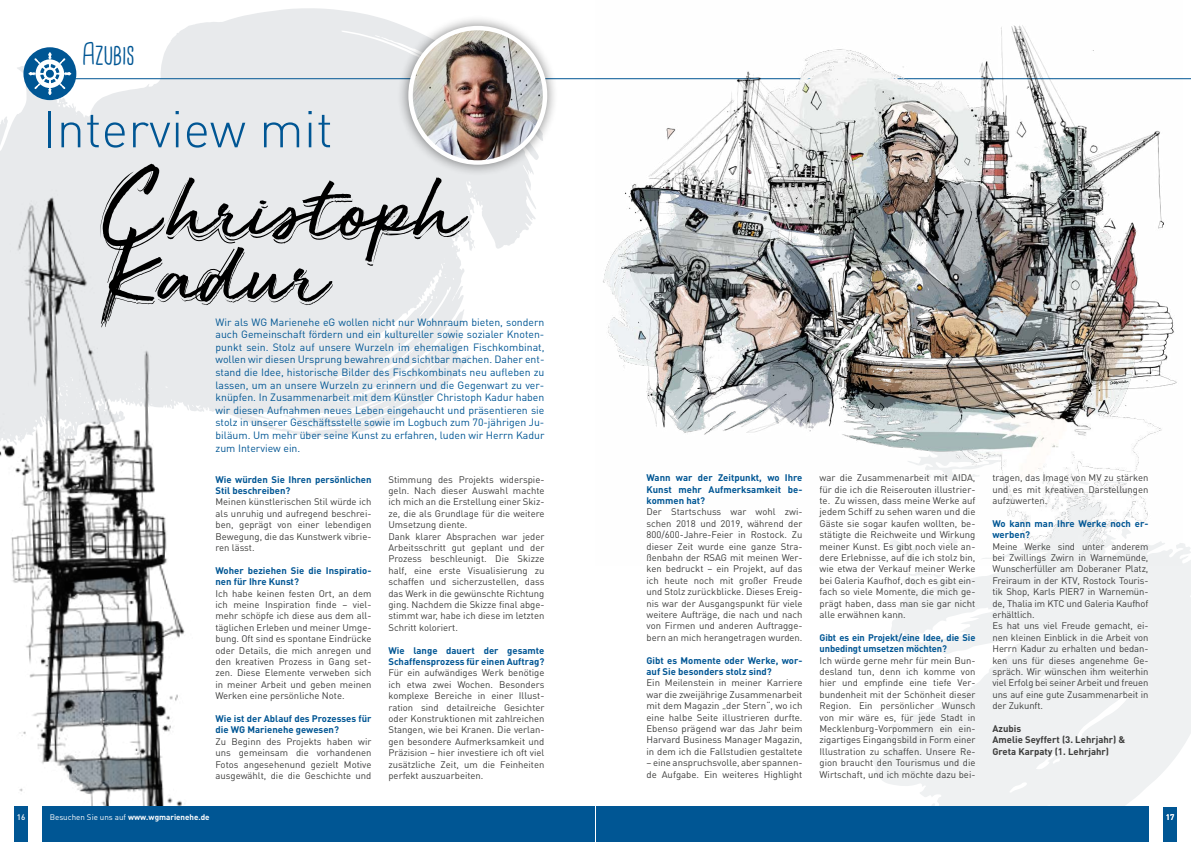
<style>
.page{position:relative;width:1191px;height:842px;background:#fff}
.page>*{position:absolute;margin:0;border:0;box-sizing:border-box;transform-origin:0 0}
.t1{font:101.3px "Golden Plains";color:#000}
.t2{font:300 51px "DIN Pro";color:#005694}
.t3{font:30px "Cardenio Modern";color:#005694}
.t4{font:10.5px/12.6px "DIN Pro";color:#005694;text-align:justify}
.t5{font:9.5px/11.4px "DIN Pro";color:#3c3c3b;text-align:justify}
.t6{font:700 9.5px/11.4px "DIN Pro";color:#005694}
.t7{font:700 9.5px/11.4px "DIN Pro";color:#3c3c3b}
.t8{font:700 8px "DIN Pro";color:#fff}
.t9{font:500 8px "DIN Pro";color:#fff}
.s1{font-weight:400}
</style>
<div class="page">
<svg style="left:0;top:8px;width:536px;height:429px;fill:#e8eaec"></svg>
<img style="left:0;top:172px;width:204px;height:651px">
<svg style="left:872px;top:543px;width:319px;height:299px;fill:#eff1f2"></svg>
<svg style="left:890px;top:722px;width:10px;height:9px"></svg>
<svg style="left:902px;top:571px;width:40px;height:16px"></svg>
<svg style="left:930px;top:803px;width:5px;height:3px"></svg>
<div style="left:595px;top:806px;width:553px;height:36px;background:#005694"></div>
<hr style="left:70px;top:78px;width:1121px;height:1px;background:#005694">
<img style="left:595px;top:25px;width:587px;height:540px">
<div style="left:15px;top:806px;width:13px;height:36px;background:#005694"></div>
<div style="left:43px;top:806px;width:552px;height:36px;background:#005694"></div>
<div style="left:23px;top:47px;width:53px;height:53px;background:#005694;border-radius:50%"></div>
<svg style="left:28px;top:52px;width:43px;height:43px"></svg>
<div style="left:397px;top:14px;width:162px;height:162px;background:#000;opacity:.5"></div>
<img style="left:410px;top:28px;width:135px;height:135px;border-radius:67px">
<div style="left:408px;top:26px;width:139px;height:139px;border:4px solid #fff;border-radius:50%"></div>
<svg style="left:98px;top:168px;width:373px;height:159px;background:#e3e5e7"></svg>
<p class="t9" style="left:17px;top:811px;width:10px">16</p>
<h3 class="t3" style="left:82px;top:36px;width:54px">Azubis</h3>
<h2 class="t2" style="left:43px;top:94px;width:292px">Interview mit</h2>
<h1 class="t1" style="left:103px;top:157px;width:359px">Christoph</h1>
<h1 class="t1" style="left:103px;top:222px;width:224px">Kadur</h1>
<p class="t4" style="left:215px;top:315px;width:330px">Wir als WG Marienehe eG wollen nicht nur Wohnraum bieten, sondern auch Gemeinschaft fördern und ein kultureller sowie sozialer Knoten&shy;punkt sein. Stolz auf unsere Wurzeln im ehemaligen Fischkombinat, wollen wir diesen Ursprung bewahren und sichtbar machen. Daher ent&shy;stand die Idee, historische Bilder des Fischkombinats neu aufleben zu lassen, um an unsere Wurzeln zu erinnern und die Gegenwart zu ver&shy;knüpfen. In Zusammenarbeit mit dem Künstler Christoph Kadur haben wir diesen Aufnahmen neues Leben eingehaucht und präsentieren sie stolz in unserer Geschäftsstelle sowie im Logbuch zum 70-jährigen Ju&shy;biläum. Um mehr über seine Kunst zu erfahren, luden wir Herrn Kadur zum Interview ein.</p>
<p class="t6" style="left:215px;top:473px;width:157px">Wie würden Sie Ihren persönlichen<br>Stil beschreiben?</p>
<p class="t5" style="left:215px;top:496px;width:157px">Meinen künstlerischen Stil würde ich als unruhig und aufregend beschrei&shy;ben, geprägt von einer lebendigen Bewegung, die das Kunstwerk vibrie&shy;ren lässt.</p>
<p class="t6" style="left:215px;top:564px;width:157px">Woher beziehen Sie die Inspiratio&shy;nen für Ihre Kunst?</p>
<p class="t5" style="left:215px;top:587px;width:157px">Ich habe keinen festen Ort, an dem ich meine Inspiration finde – viel&shy;mehr schöpfe ich diese aus dem all&shy;täglichen Erleben und meiner Umge&shy;bung. Oft sind es spontane Eindrücke oder Details, die mich anregen und den kreativen Prozess in Gang set&shy;zen. Diese Elemente verweben sich in meiner Arbeit und geben meinen Werken eine persönliche Note.</p>
<p class="t6" style="left:215px;top:712px;width:157px">Wie ist der Ablauf des Prozesses für die WG Marienehe gewesen?</p>
<p class="t5" style="left:215px;top:735px;width:157px">Zu Beginn des Projekts haben wir uns gemeinsam die vorhandenen Fotos angesehenund gezielt Motive ausgewählt, die die Geschichte und</p>
<p class="t8" style="left:50px;top:811px;width:161px"><span class="s1">Besuchen Sie uns auf</span> www.wgmarienehe.de</p>
<p class="t5" style="left:388px;top:473px;width:157px;text-align:left">Stimmung des Projekts widerspie&shy;geln. Nach dieser Auswahl machte ich mich an die Erstellung einer Skiz&shy;ze, die als Grundlage für die weitere Umsetzung diente.<br>Dank klarer Absprachen war jeder Arbeitsschritt gut geplant und der Prozess beschleunigt. Die Skizze half, eine erste Visualisierung zu schaffen und sicherzustellen, dass das Werk in die gewünschte Richtung ging. Nachdem die Skizze final abge&shy;stimmt war, habe ich diese im letzten Schritt koloriert.</p>
<p class="t6" style="left:388px;top:644px;width:157px">Wie lange dauert der gesamte<br>Schaffensprozess für einen Auftrag?</p>
<p class="t5" style="left:388px;top:667px;width:157px">Für ein aufwändiges Werk benötige ich etwa zwei Wochen. Besonders komplexe Bereiche in einer Illust&shy;ration sind detailreiche Gesichter oder Konstruktionen mit zahlreichen Stangen, wie bei Kranen. Die verlan&shy;gen besondere Aufmerksamkeit und Präzision – hier investiere ich oft viel zusätzliche Zeit, um die Feinheiten perfekt auszuarbeiten.</p>
<p class="t6" style="left:646px;top:472px;width:157px;text-align:justify">Wann war der Zeitpunkt, wo Ihre Kunst mehr Aufmerksamkeit be&shy;kommen hat?</p>
<p class="t5" style="left:646px;top:506px;width:157px">Der Startschuss war wohl zwi&shy;schen 2018 und 2019, während der 800/600-Jahre-Feier in Rostock. Zu dieser Zeit wurde eine ganze Stra&shy;ßenbahn der RSAG mit meinen Wer&shy;ken bedruckt – ein Projekt, auf das ich heute noch mit großer Freude und Stolz zurückblicke. Dieses Ereig&shy;nis war der Ausgangspunkt für viele weitere Aufträge, die nach und nach von Firmen und anderen Auftragge&shy;bern an mich herangetragen wurden.</p>
<p class="t6" style="left:646px;top:654px;width:157px">Gibt es Momente oder Werke, wor&shy;auf Sie besonders stolz sind?</p>
<p class="t5" style="left:646px;top:677px;width:157px">Ein Meilenstein in meiner Karriere war die zweijährige Zusammenarbeit mit dem Magazin „der Stern“, wo ich eine halbe Seite illustrieren durfte.<br>Ebenso prägend war das Jahr beim Harvard Business Manager Magazin, in dem ich die Fallstudien gestaltete</p>
<p class="t5" style="left:646px;top:757px;width:157px">– eine anspruchsvolle, aber spannen&shy;de Aufgabe. Ein weiteres Highlight</p>
<p class="t5" style="left:819px;top:472px;width:157px">war die Zusammenarbeit mit AIDA, für die ich die Reiserouten illustrier&shy;te. Zu wissen, dass meine Werke auf jedem Schiff zu sehen waren und die Gäste sie sogar kaufen wollten, be&shy;stätigte die Reichweite und Wirkung meiner Kunst. Es gibt noch viele an&shy;dere Erlebnisse, auf die ich stolz bin, wie etwa der Verkauf meiner Werke bei Galeria Kaufhof, doch es gibt ein&shy;fach so viele Momente, die mich ge&shy;prägt haben, dass man sie gar nicht alle erwähnen kann.</p>
<p class="t6" style="left:819px;top:631px;width:157px">Gibt es ein Projekt/eine Idee, die Sie unbedingt umsetzen möchten?</p>
<p class="t5" style="left:819px;top:654px;width:157px">Ich würde gerne mehr für mein Bun&shy;desland tun, denn ich komme von hier und empfinde eine tiefe Ver&shy;bundenheit mit der Schönheit dieser Region. Ein persönlicher Wunsch von mir wäre es, für jede Stadt in Mecklenburg-Vorpommern ein ein&shy;zigartiges Eingangsbild in Form einer Illustration zu schaffen. Unsere Re&shy;gion braucht den Tourismus und die Wirtschaft, und ich möchte dazu bei-</p>
<p class="t5" style="left:992px;top:472px;width:157px">tragen, das Image von MV zu stärken und es mit kreativen Darstellungen aufzuwerten.</p>
<p class="t6" style="left:992px;top:517px;width:157px">Wo kann man Ihre Werke noch er&shy;werben?</p>
<p class="t5" style="left:992px;top:540px;width:157px;text-align:left">Meine Werke sind unter anderem bei Zwillings Zwirn in Warnemünde,<br>Wunscherfüller am Doberaner Platz,<br>Freiraum in der KTV, Rostock Touris&shy;tik Shop, Karls PIER7 in Warnemün&shy;de, Thalia im KTC und Galeria Kaufhof erhältlich.<br>Es hat uns viel Freude gemacht, ei&shy;nen kleinen Einblick in die Arbeit von<br>Herrn Kadur zu erhalten und bedan&shy;ken uns für dieses angenehme Ge&shy;spräch. Wir wünschen ihm weiterhin viel Erfolg bei seiner Arbeit und freuen uns auf eine gute Zusammenarbeit in der Zukunft.</p>
<p class="t7" style="left:992px;top:722px;width:134px">Azubis<br>Amelie Seyffert (3. Lehrjahr) &amp;<br>Greta Karpaty (1. Lehrjahr)</p>
<p class="t9" style="left:1165px;top:811px;width:10px">17</p>
</div>
